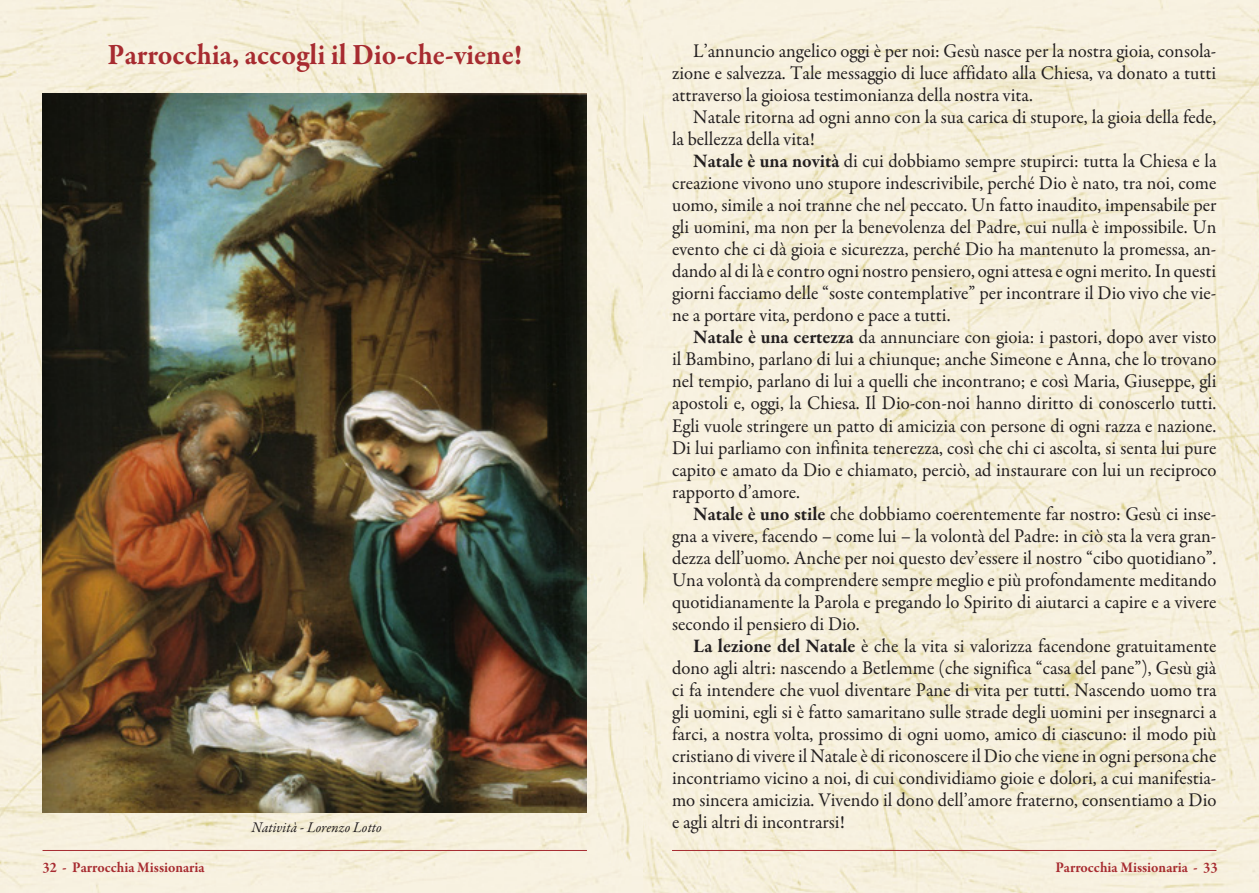
<style>
.page{position:relative;width:1259px;height:893px;background:#fff}
.page>*{position:absolute;margin:0;border:0;box-sizing:border-box;transform-origin:0 0}
.t1{font:700 30px "Garamond Premr Pro";color:#a72b30;scale:.95 1}
.Corpo_testo{font:19.5px/22px "Garamond Premr Pro";color:#231f20;text-align:justify;scale:.96 1}
.t2{font:700 15px "Garamond Premr Pro";color:#a72b30;scale:.95 1}
.t3{font:italic 15px "Garamond Premr Pro";color:#231f20;scale:.95 1}
.s1{font-weight:700}
</style>
<div class="page">
<img style="left:642px;top:0;width:617px;height:893px">
<img style="left:0;top:0;width:642px;height:893px">
<hr style="left:43px;top:850px;width:544px;height:1px;background:#a72b30">
<hr style="left:672px;top:850px;width:544px;height:1px;background:#a72b30">
<img style="left:43px;top:94px;width:544px;height:718px">
<p class="t1" style="left:107px;top:37px;width:438px">Parrocchia, accogli il Dio-che-viene!</p>
<p class="t3" style="left:251px;top:818px;width:139px">Natività - Lorenzo Lotto</p>
<p class="Corpo_testo" style="left:672px;top:40px;width:568px;text-indent:21px">L’annuncio angelico oggi è per noi: Gesù nasce per la nostra gioia, consola&shy;zione e salvezza. Tale messaggio di luce affidato alla Chiesa, va donato a tutti attraverso la gioiosa testimonianza della nostra vita.</p>
<p class="Corpo_testo" style="left:672px;top:106px;width:568px;text-indent:21px">Natale ritorna ad ogni anno con la sua carica di stupore, la gioia della fede, la bellezza della vita!</p>
<p class="Corpo_testo" style="left:672px;top:150px;width:568px;text-indent:21px"><span class="s1">Natale è una novità</span> di cui dobbiamo sempre stupirci: tutta la Chiesa e la creazione vivono uno stupore indescrivibile, perché Dio è nato, tra noi, come uomo, simile a noi tranne che nel peccato. Un fatto inaudito, impensabile per gli uomini, ma non per la benevolenza del Padre, cui nulla è impossibile. Un evento che ci dà gioia e sicurezza, perché Dio ha mantenuto la promessa, an&shy;dando al di là e contro ogni nostro pensiero, ogni attesa e ogni merito. In questi giorni facciamo delle “soste contemplative” per incontrare il Dio vivo che vie&shy;ne a portare vita, perdono e pace a tutti.</p>
<p class="Corpo_testo" style="left:672px;top:327px;width:569px;text-indent:21px"><span class="s1">Natale è una certezza</span> da annunciare con gioia: i pastori, dopo aver visto il Bambino, parlano di lui a chiunque; anche Simeone e Anna, che lo trovano nel tempio, parlano di lui a quelli che incontrano; e così Maria, Giuseppe, gli apostoli e, oggi, la Chiesa. Il Dio-con-noi hanno diritto di conoscerlo tutti.<br>Egli vuole stringere un patto di amicizia con persone di ogni razza e nazione.<br>Di lui parliamo con infinita tenerezza, così che chi ci ascolta, si senta lui pure capito e amato da Dio e chiamato, perciò, ad instaurare con lui un reciproco rapporto d’amore.</p>
<p class="Corpo_testo" style="left:672px;top:503px;width:568px;text-indent:21px"><span class="s1">Natale è uno stile</span> che dobbiamo coerentemente far nostro: Gesù ci inse&shy;gna a vivere, facendo – come lui – la volontà del Padre: in ciò sta la vera gran&shy;dezza dell’uomo. Anche per noi questo dev’essere il nostro “cibo quotidiano”.<br>Una volontà da comprendere sempre meglio e più profondamente meditando quotidianamente la Parola e pregando lo Spirito di aiutarci a capire e a vivere secondo il pensiero di Dio.</p>
<p class="Corpo_testo" style="left:672px;top:635px;width:569px;text-indent:21px"><span class="s1">La lezione del Natale</span> è che la vita si valorizza facendone gratuitamente dono agli altri: nascendo a Betlemme (che significa “casa del pane”), Gesù già ci fa intendere che vuol diventare Pane di vita per tutti. Nascendo uomo tra gli uomini, egli si è fatto samaritano sulle strade degli uomini per insegnarci a farci, a nostra volta, prossimo di ogni uomo, amico di ciascuno: il modo più cristiano di vivere il Natale è di riconoscere il Dio che viene in ogni persona che incontriamo vicino a noi, di cui condividiamo gioie e dolori, a cui manifestia&shy;mo sincera amicizia. Vivendo il dono dell’amore fraterno, consentiamo a Dio e agli altri di incontrarsi!</p>
<p class="t2" style="left:43px;top:858px;width:172px">32 - Parrocchia Missionaria</p>
<p class="t2" style="left:1055px;top:858px;width:172px">Parrocchia Missionaria - 33</p>
</div>
